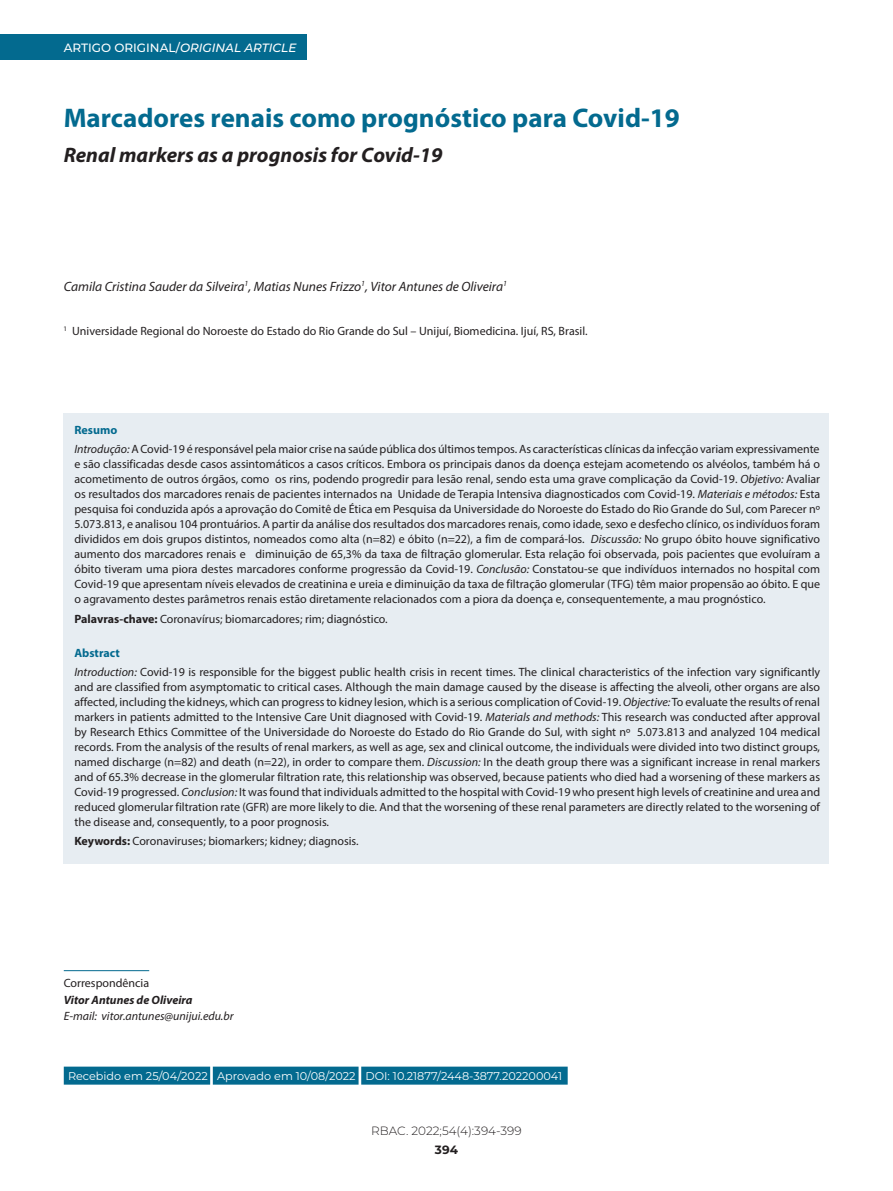
<style>
.page{position:relative;width:893px;height:1191px;background:#fff}
.page>*{position:absolute;margin:0;border:0;box-sizing:border-box;transform-origin:0 0}
.t1{font:700 27px "Myriad Pro";color:#036a8f}
.t2{font:italic 700 21px "Myriad Pro";color:#231f20}
.t3{font:italic 13.5px "Myriad Pro";color:#231f20}
.t4{font:12px/15px "Myriad Pro";color:#231f20}
.t5{font:italic 12px "Myriad Pro";color:#231f20}
.t6{font:500 12px "Montserrat";color:#fff}
.t7{font:300 12px "Montserrat";color:#231f20}
.t8{font:italic 700 12px "Myriad Pro";color:#231f20}
.t9{font:700 12px "Montserrat";color:#231f20}
.t10{font:11.25px "Montserrat";color:#fff}
.s1{font-style:italic}
.s2{font-weight:700;color:#036a8f}
.s3{font-weight:700}
</style>
<div class="page">
<div style="left:64px;top:412px;width:765px;height:451px;background:#e7edf2"></div>
<div style="left:64px;top:1066px;width:146px;height:18px;background:#036a8f"></div>
<div style="left:213px;top:1066px;width:146px;height:18px;background:#036a8f"></div>
<div style="left:361px;top:1066px;width:207px;height:18px;background:#036a8f"></div>
<hr style="left:64px;top:970px;width:85px;height:1px;background:#036a8f">
<div style="left:0;top:34px;width:306px;height:25px;background:#036a8f"></div>
<p class="t6" style="left:64px;top:39px;width:234px">ARTIGO ORIGINAL/<span class="s1">ORIGINAL ARTICLE</span></p>
<h1 class="t1" style="left:64px;top:100px;width:617px">Marcadores renais como prognóstico para Covid-19</h1>
<h2 class="t2" style="left:64px;top:141px;width:380px">Renal markers as a prognosis for Covid-19</h2>
<p class="t3" style="left:64px;top:278px;width:445px">Camila Cristina Sauder da Silveira<sup>1</sup>, Matias Nunes Frizzo<sup>1</sup>, Vitor Antunes de Oliveira<sup>1</sup></p>
<p class="t4" style="left:64px;top:323px;width:525px"><sup>1</sup> Universidade Regional do Noroeste do Estado do Rio Grande do Sul – Unijuí, Biomedicina. Ijuí, RS, Brasil.</p>
<p class="t4" style="left:74px;top:420px;width:747px;line-height:19.2px"><span class="s2">Resumo<br></span><span class="s1">Introdução:</span>A Covid-19 é responsável pela maior crise na saúde pública dos últimos tempos. As características clínicas da infecção variam expressivamente</p>
<p class="t4" style="left:74px;top:456px;width:747px;text-align:justify">e são classificadas desde casos assintomáticos a casos críticos. Embora os principais danos da doença estejam acometendo os alvéolos, também há o acometimento de outros órgãos, como os rins, podendo progredir para lesão renal, sendo esta uma grave complicação da Covid-19. <span class="s1">Objetivo:</span> Avaliar os resultados dos marcadores renais de pacientes internados na Unidade de Terapia Intensiva diagnosticados com Covid-19. <span class="s1">Materiais e métodos:</span> Esta pesquisa foi conduzida após a aprovação do Comitê de Ética em Pesquisa da Universidade do Noroeste do Estado do Rio Grande do Sul, com Parecer nº 5.073.813, e analisou 104 prontuários. A partir da análise dos resultados dos marcadores renais, como idade, sexo e desfecho clínico, os indivíduos foram divididos em dois grupos distintos, nomeados como alta (n=82) e óbito (n=22), a fim de compará-los. <span class="s1">Discussão:</span> No grupo óbito houve significativo aumento dos marcadores renais e diminuição de 65,3% da taxa de filtração glomerular. Esta relação foi observada, pois pacientes que evoluíram a óbito tiveram uma piora destes marcadores conforme progressão da Covid-19. <span class="s1">Conclusão:</span> Constatou-se que indivíduos internados no hospital com Covid-19 que apresentam níveis elevados de creatinina e ureia e diminuição da taxa de filtração glomerular (TFG) têm maior propensão ao óbito. E que o agravamento destes parâmetros renais estão diretamente relacionados com a piora da doença e, consequentemente, a mau prognóstico.</p>
<p class="t4" style="left:74px;top:611px;width:315px"><span class="s3">Palavras-chave:</span> Coronavírus; biomarcadores; rim; diagnóstico.</p>
<p class="t4" style="left:74px;top:643px;width:747px;line-height:19.2px"><span class="s2">Abstract<br></span><span class="s1">Introduction:</span> Covid-19 is responsible for the biggest public health crisis in recent times. The clinical characteristics of the infection vary significantly</p>
<p class="t4" style="left:74px;top:679px;width:747px;text-align:justify">and are classified from asymptomatic to critical cases. Although the main damage caused by the disease is affecting the alveoli, other organs are also affected, including the kidneys, which can progress to kidney lesion, which is a serious complication of Covid-19. <span class="s1">Objective:</span> To evaluate the results of renal markers in patients admitted to the Intensive Care Unit diagnosed with Covid-19. <span class="s1">Materials and methods:</span> This research was conducted after approval by Research Ethics Committee of the Universidade do Noroeste do Estado do Rio Grande do Sul, with sight nº 5.073.813 and analyzed 104 medical records. From the analysis of the results of renal markers, as well as age, sex and clinical outcome, the individuals were divided into two distinct groups, named discharge (n=82) and death (n=22), in order to compare them. <span class="s1">Discussion:</span> In the death group there was a significant increase in renal markers and of 65.3% decrease in the glomerular filtration rate, this relationship was observed, because patients who died had a worsening of these markers as Covid-19 progressed. <span class="s1">Conclusion:</span> It was found that individuals admitted to the hospital with Covid-19 who present high levels of creatinine and urea and reduced glomerular filtration rate (GFR) are more likely to die. And that the worsening of these renal parameters are directly related to the worsening of the disease and, consequently, to a poor prognosis.</p>
<p class="t4" style="left:74px;top:833px;width:286px"><span class="s3">Keywords:</span> Coronaviruses; biomarkers; kidney; diagnosis.</p>
<p class="t4" style="left:64px;top:975px;width:87px">Correspondência</p>
<p class="t8" style="left:64px;top:992px;width:130px">Vitor Antunes de Oliveira</p>
<p class="t5" style="left:64px;top:1009px;width:171px">E-mail: vitor.antunes@unijui.edu.br</p>
<p class="t10" style="left:68px;top:1068px;width:496px">Recebido em 25/04/2022 Aprovado em 10/08/2022 DOI: 10.21877/2448-3877.202200041</p>
<p class="t7" style="left:371px;top:1122px;width:152px">RBAC. 2022;54(4):394-399</p>
<p class="t9" style="left:435px;top:1140px;width:25px">394</p>
</div>
